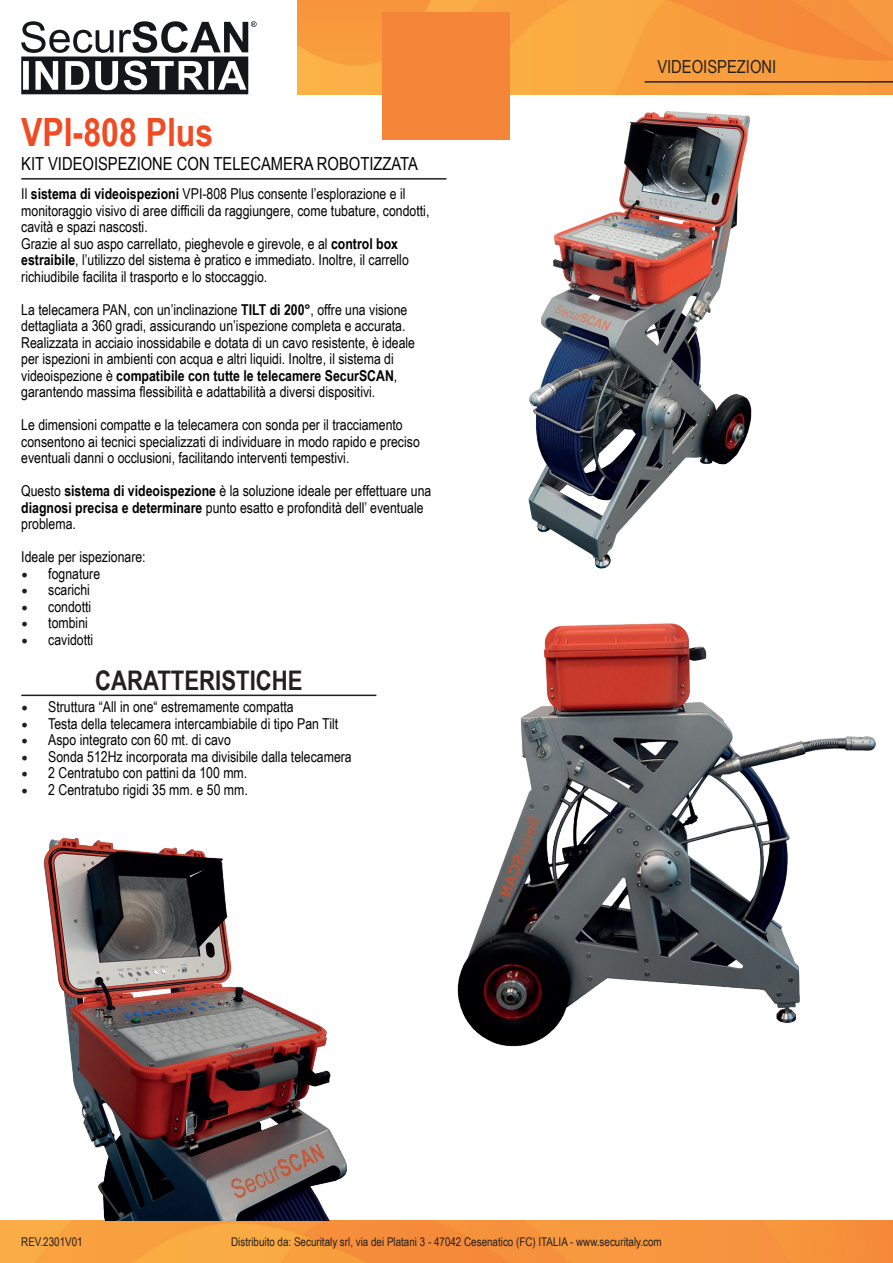
<style>
.page{position:relative;width:893px;height:1263px;background:#fff}
.page>*{position:absolute;margin:0;border:0;box-sizing:border-box;transform-origin:0 0}
.t1{font:700 39px "Arial Narrow";color:#f04b22}
.t2{font:700 27px "Arial Narrow";color:#231f20}
.t3{font:18px "Arial Narrow";color:#000}
.t4{font:18px "Arial Narrow";color:#231f20}
.t5{font:15px/16.5px "Arial Narrow";color:#000}
.t6{font:12px "Arial Narrow";color:#231f20}
.s1{font-weight:700}
.s2{font-family:"Minion Pro";font-size:18px;color:#231f20}
</style>
<div class="page">
<svg style="left:21px;top:21px;width:236px;height:73px"></svg>
<img style="left:298px;top:0;width:595px;height:94px">
<img style="left:0;top:1220px;width:893px;height:43px">
<hr style="left:645px;top:81px;width:248px;height:2px;background:#231f20">
<hr style="left:21px;top:178px;width:425px;height:2px;background:#231f20">
<img style="left:446px;top:111px;width:306px;height:403px">
<img style="left:457px;top:514px;width:419px;height:533px">
<img style="left:43px;top:838px;width:304px;height:382px">
<div style="left:383px;top:12px;width:127px;height:128px;background:#f58539"></div>
<hr style="left:21px;top:695px;width:355px;height:1px;background:#231f20">
<h1 class="t1" style="left:21px;top:102px;width:193px">VPI-808 Plus</h1>
<p class="t3" style="left:21px;top:150px;width:398px">KIT VIDEOISPEZIONE CON TELECAMERA ROBOTIZZATA</p>
<p class="t5" style="left:21px;top:185px;width:410px">Il <span class="s1">sistema di videoispezioni</span> VPI-808 Plus consente l’esplorazione e il monitoraggio visivo di aree difficili da raggiungere, come tubature, condotti, cavità e spazi nascosti.<br>Grazie al suo aspo carrellato, pieghevole e girevole, e al <span class="s1">control box estraibile</span>, l’utilizzo del sistema è pratico e immediato. Inoltre, il carrello richiudibile facilita il trasporto e lo stoccaggio.</p>
<p class="t5" style="left:21px;top:300px;width:395px">La telecamera PAN, con un’inclinazione <span class="s1">TILT di 200°</span>, offre una visione dettagliata a 360 gradi, assicurando un’ispezione completa e accurata.<br>Realizzata in acciaio inossidabile e dotata di un cavo resistente, è ideale per ispezioni in ambienti con acqua e altri liquidi. Inoltre, il sistema di videoispezione è <span class="s1">compatibile con tutte le telecamere SecurSCAN</span>, garantendo massima flessibilità e adattabilità a diversi dispositivi.</p>
<p class="t5" style="left:21px;top:416px;width:400px">Le dimensioni compatte e la telecamera con sonda per il tracciamento consentono ai tecnici specializzati di individuare in modo rapido e preciso eventuali danni o occlusioni, facilitando interventi tempestivi.</p>
<p class="t5" style="left:21px;top:482px;width:412px">Questo <span class="s1">sistema di videoispezione</span> è la soluzione ideale per effettuare una <span class="s1">diagnosi precisa e determinare</span> punto esatto e profondità dell’ eventuale problema.</p>
<p class="t5" style="left:21px;top:548px;width:126px">Ideale per ispezionare:</p>
<p class="t5" style="left:21px;top:564px;width:80px"><span class="s2">•</span> fognature</p>
<p class="t5" style="left:21px;top:581px;width:70px"><span class="s2">•</span> scarichi</p>
<p class="t5" style="left:21px;top:597px;width:72px"><span class="s2">•</span> condotti</p>
<p class="t5" style="left:21px;top:614px;width:68px"><span class="s2">•</span> tombini</p>
<p class="t5" style="left:21px;top:630px;width:74px"><span class="s2">•</span> cavidotti</p>
<h2 class="t2" style="left:95px;top:660px;width:209px">CARATTERISTICHE</h2>
<p class="t5" style="left:21px;top:698px;width:274px"><span class="s2">•</span> Struttura “All in one“ estremamente compatta</p>
<p class="t5" style="left:21px;top:715px;width:319px"><span class="s2">•</span> Testa della telecamera intercambiabile di tipo Pan Tilt</p>
<p class="t5" style="left:21px;top:731px;width:211px"><span class="s2">•</span> Aspo integrato con 60 mt. di cavo</p>
<p class="t5" style="left:21px;top:748px;width:332px"><span class="s2">•</span> Sonda 512Hz incorporata ma divisibile dalla telecamera</p>
<p class="t5" style="left:21px;top:764px;width:227px"><span class="s2">•</span> 2 Centratubo con pattini da 100 mm.</p>
<p class="t5" style="left:21px;top:781px;width:228px"><span class="s2">•</span> 2 Centratubo rigidi 35 mm. e 50 mm.</p>
<p class="t4" style="left:657px;top:53px;width:120px">VIDEOISPEZIONI</p>
<p class="t6" style="left:21px;top:1233px;width:63px">REV.2301V01</p>
<p class="t6" style="left:231px;top:1233px;width:432px">Distribuito da: Securitaly srl, via dei Platani 3 - 47042 Cesenatico (FC) ITALIA - www.securitaly.com</p>
</div>
